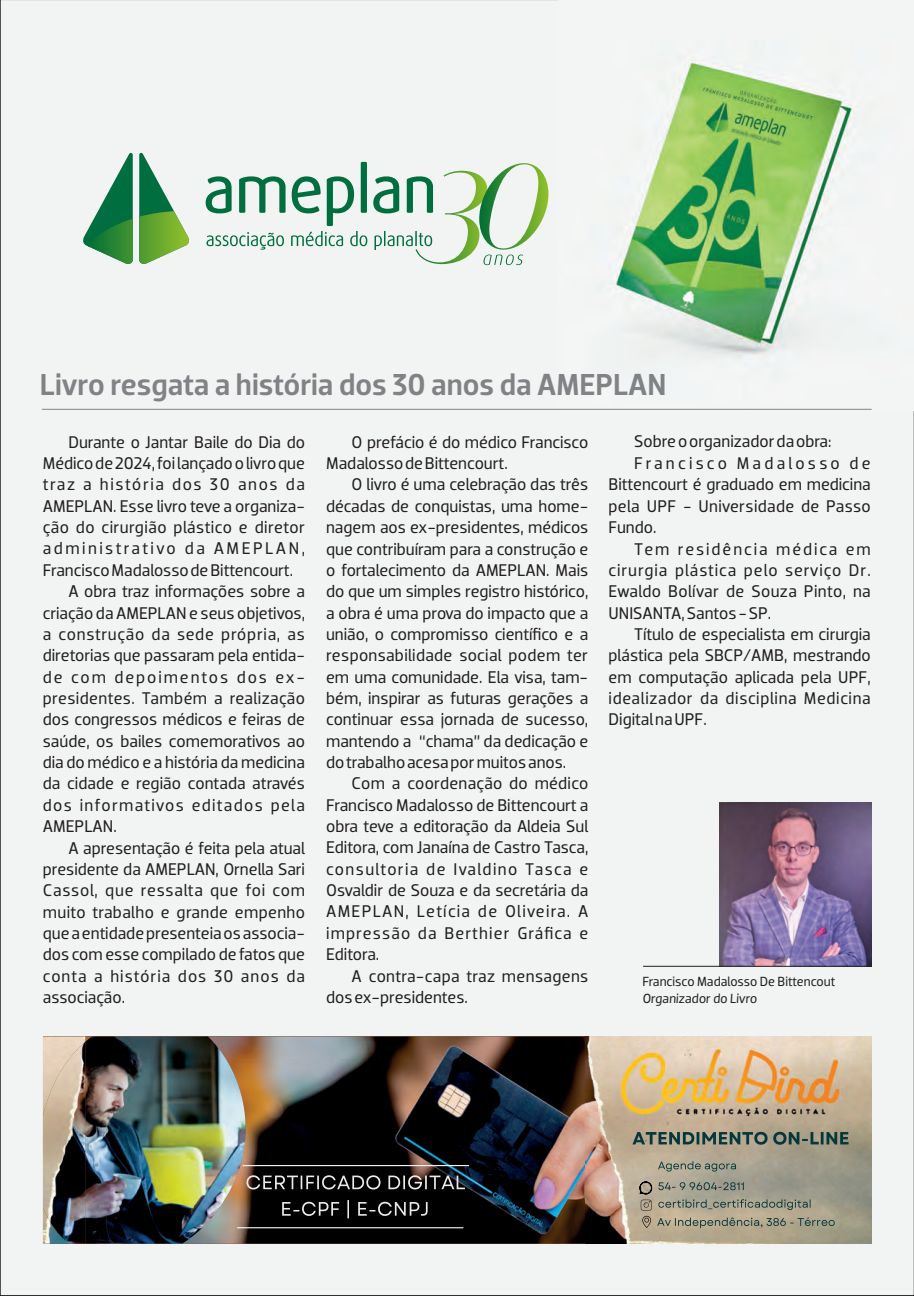
<style>
.page{position:relative;width:914px;height:1296px;background:#fff}
.page>*{position:absolute;margin:0;border:0;box-sizing:border-box;transform-origin:0 0}
.t1{font:500 30.9px "Dobra";color:#808285}
.t2{font:17.25px/21.3px "Dobra";color:#231f20}
.t3{font:17.25px "Dobra";letter-spacing:.02em;color:#231f20}
.t4{font:17.25px "Dobra";letter-spacing:.11em;color:#231f20}
.t5{font:17.25px "Dobra";letter-spacing:.035em;color:#231f20}
.t6{font:17.25px "Dobra";letter-spacing:.025em;color:#231f20}
.t7{font:17.25px "Dobra";letter-spacing:.055em;color:#231f20}
.t8{font:17.25px "Dobra";letter-spacing:.04em;color:#231f20}
.t9{font:17.25px "Dobra";letter-spacing:.075em;color:#231f20}
.t10{font:17.25px "Dobra";letter-spacing:.045em;color:#231f20}
.t11{font:17.25px "Dobra";letter-spacing:.06em;color:#231f20}
.t12{font:17.25px "Dobra";letter-spacing:.095em;color:#231f20}
.t13{font:17.25px "Dobra";letter-spacing:.14em;color:#231f20}
.t14{font:17.25px "Dobra";letter-spacing:.19em;color:#231f20}
.t15{font:13.5px "Dobra";color:#231f20}
.t16{font:italic 13.5px "Dobra";color:#231f20}
</style>
<div class="page">
<div style="left:0;top:0;width:914px;height:1296px;background:#f1f4f3;border:1px solid #231f20"></div>
<img style="left:558px;top:0;width:356px;height:410px">
<img style="left:245px;top:1037px;width:341px;height:207px">
<img style="left:43px;top:1037px;width:202px;height:207px">
<img style="left:43px;top:1042px;width:42px;height:202px">
<img style="left:586px;top:1037px;width:285px;height:207px">
<hr style="left:243px;top:1165px;width:226px;height:1px;background:#fff">
<hr style="left:237px;top:1227px;width:226px;height:1px;background:#fff">
<img style="left:612px;top:1048px;width:237px;height:68px">
<svg style="left:639px;top:1182px;width:13px;height:12px"></svg>
<svg style="left:640px;top:1200px;width:11px;height:28px"></svg>
<svg style="left:246px;top:1175px;width:219px;height:14px;background:#454444"></svg>
<svg style="left:658px;top:1182px;width:85px;height:8px"></svg>
<svg style="left:658px;top:1199px;width:152px;height:11px;background:#8f9181"></svg>
<svg style="left:282px;top:1200px;width:145px;height:18px;background:#2e2e2e"></svg>
<svg style="left:632px;top:1132px;width:216px;height:13px;background:#647368"></svg>
<svg style="left:657px;top:1217px;width:177px;height:11px;background:#969480"></svg>
<svg style="left:658px;top:1161px;width:78px;height:11px"></svg>
<svg style="left:83px;top:152px;width:106px;height:112px"></svg>
<svg style="left:206px;top:162px;width:342px;height:103px"></svg>
<img style="left:719px;top:803px;width:152px;height:163px">
<hr style="left:42px;top:409px;width:829px;height:1px;background:#808285">
<hr style="left:643px;top:966px;width:228px;height:1px;background:#231f20">
<h1 class="t1" style="left:40px;top:373px;width:628px">Livro resgata a história dos 30 anos da AMEPLAN</h1>
<p class="t2" style="left:68px;top:433px;width:238px">Durante o Jantar Baile do Dia do</p>
<p class="t2" style="left:43px;top:454px;width:264px">Médico de 2024, foi lançado o livro que</p>
<p class="t12" style="left:43px;top:478px;width:264px">traz a história dos 30 anos da</p>
<p class="t2" style="left:43px;top:497px;width:264px">AMEPLAN. Esse livro teve a organiza-</p>
<p class="t6" style="left:43px;top:521px;width:264px">ção do cirurgião plástico e diretor</p>
<p class="t13" style="left:43px;top:542px;width:264px">administrativo da AMEPLAN,</p>
<p class="t2" style="left:43px;top:561px;width:252px">FranciscoMadalossodeBittencourt.</p>
<p class="t2" style="left:68px;top:583px;width:238px">A obra traz informações sobre a</p>
<p class="t2" style="left:43px;top:604px;width:264px">criação da AMEPLAN e seus objetivos,</p>
<p class="t8" style="left:43px;top:628px;width:264px">a construção da sede própria, as</p>
<p class="t2" style="left:43px;top:647px;width:264px">diretorias que passaram pela entida-</p>
<p class="t4" style="left:43px;top:671px;width:264px">de com depoimentos dos ex-</p>
<p class="t3" style="left:43px;top:692px;width:264px">presidentes. Também a realização</p>
<p class="t2" style="left:43px;top:711px;width:264px">dos congressos médicos e feiras de</p>
<p class="t2" style="left:43px;top:732px;width:264px">saúde, os bailes comemorativos ao</p>
<p class="t2" style="left:43px;top:753px;width:264px">dia do médico e a história da medicina</p>
<p class="t2" style="left:43px;top:775px;width:264px">da cidade e região contada através</p>
<p class="t9" style="left:43px;top:799px;width:264px">dos informativos editados pela</p>
<p class="t2" style="left:43px;top:817px;width:75px">AMEPLAN.</p>
<p class="t2" style="left:68px;top:839px;width:238px">A apresentação é feita pela atual</p>
<p class="t2" style="left:43px;top:860px;width:264px">presidente da AMEPLAN, Ornella Sari</p>
<p class="t10" style="left:43px;top:884px;width:264px">Cassol, que ressalta que foi com</p>
<p class="t3" style="left:43px;top:906px;width:264px">muito trabalho e grande empenho</p>
<p class="t2" style="left:43px;top:924px;width:264px">que a entidade presenteia os associa-</p>
<p class="t2" style="left:43px;top:945px;width:264px">dos com esse compilado de fatos que</p>
<p class="t11" style="left:43px;top:970px;width:264px">conta a história dos 30 anos da</p>
<p class="t2" style="left:43px;top:988px;width:84px">associação.</p>
<p class="t2" style="left:326px;top:433px;width:264px;text-indent:26px">O prefácio é do médico Francisco<br>MadalossodeBittencourt.</p>
<p class="t2" style="left:326px;top:476px;width:264px;text-align:justify;text-indent:26px">O livro é uma celebração das três décadas de conquistas, uma home&shy;nagem aos ex-presidentes, médicos que contribuíram para a construção e o fortalecimento da AMEPLAN. Mais do que um simples registro histórico, a obra é uma prova do impacto que a união, o compromisso científico e a responsabilidade social podem ter em uma comunidade. Ela visa, tam&shy;bém, inspirar as futuras gerações a continuar essa jornada de sucesso, mantendo a “chama” da dedicação e dotrabalhoacesapormuitosanos.</p>
<p class="t2" style="left:326px;top:775px;width:264px;text-align:justify;text-indent:26px">Com a coordenação do médico Francisco Madalosso de Bittencourt a obra teve a editoração da Aldeia Sul Editora, com Janaína de Castro Tasca, consultoria de Ivaldino Tasca e Osvaldir de Souza e da secretária da AMEPLAN, Letícia de Oliveira. A impressão da Berthier Gráfica e Editora.</p>
<p class="t2" style="left:326px;top:967px;width:264px;text-indent:26px">A contra-capa traz mensagens dosex-presidentes.</p>
<p class="t2" style="left:634px;top:433px;width:199px">Sobreoorganizadordaobra:</p>
<p class="t14" style="left:634px;top:457px;width:238px">Francisco Madalosso de</p>
<p class="t2" style="left:608px;top:475px;width:264px">Bittencourt é graduado em medicina</p>
<p class="t2" style="left:608px;top:497px;width:264px">pela UPF - Universidade de Passo</p>
<p class="t2" style="left:608px;top:518px;width:49px">Fundo.</p>
<p class="t4" style="left:634px;top:542px;width:238px">Tem residência médica em</p>
<p class="t7" style="left:608px;top:564px;width:264px">cirurgia plástica pelo serviço Dr.</p>
<p class="t3" style="left:608px;top:585px;width:264px">Ewaldo Bolívar de Souza Pinto, na</p>
<p class="t2" style="left:608px;top:604px;width:164px">UNISANTA,Santos-SP.</p>
<p class="t2" style="left:634px;top:625px;width:238px">Título de especialista em cirurgia</p>
<p class="t2" style="left:608px;top:647px;width:264px">plástica pela SBCP/AMB, mestrando</p>
<p class="t2" style="left:608px;top:668px;width:264px">em computação aplicada pela UPF,</p>
<p class="t5" style="left:608px;top:692px;width:264px">idealizador da disciplina Medicina</p>
<p class="t2" style="left:608px;top:711px;width:100px">DigitalnaUPF.</p>
<p class="t15" style="left:642px;top:976px;width:194px">Francisco Madalosso De Bittencout</p>
<p class="t16" style="left:642px;top:993px;width:116px">Organizador do Livro</p>
</div>
